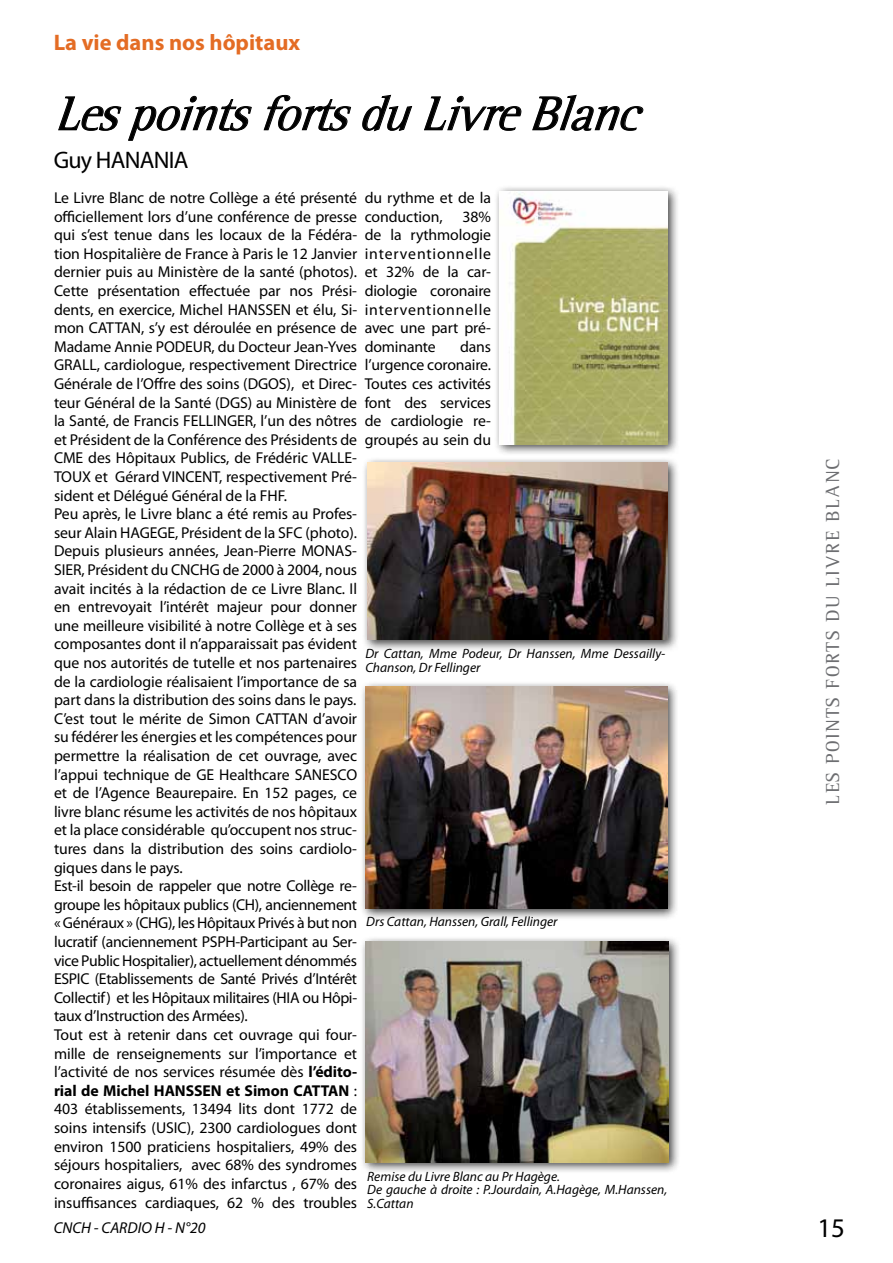
<style>
.page{position:relative;width:893px;height:1263px;background:#fff}
.page>*{position:absolute;margin:0;border:0;box-sizing:border-box;transform-origin:0 0}
.t1{font:italic 49.5px "Leftist Mono Serif";color:#000}
.t2{font:27px "Myriad Pro";color:#000}
.t3{font:24px "Myriad Pro";letter-spacing:-.03em;color:#000}
.t4{font:700 22.5px "Myriad Pro";color:#e46c24}
.t5{font:19.5px "Leftist Mono Serif";letter-spacing:.07em;color:#6d6e71}
.t6{font:15.75px/18.6px "Myriad Pro";letter-spacing:-.005em;color:#000}
.t7{font:italic 15.75px "Myriad Pro";color:#000}
.t8{font:italic 13.5px/13.5px "Myriad Pro";color:#000}
.s1{font-weight:700}
</style>
<div class="page">
<svg style="left:58px;top:96px;width:63px;height:35px"></svg>
<svg style="left:128px;top:96px;width:124px;height:45px"></svg>
<svg style="left:264px;top:95px;width:87px;height:36px"></svg>
<svg style="left:362px;top:95px;width:50px;height:36px"></svg>
<svg style="left:424px;top:96px;width:98px;height:35px"></svg>
<svg style="left:532px;top:95px;width:112px;height:36px"></svg>
<div style="left:494px;top:185px;width:186px;height:271px;background:#000;opacity:.75"></div>
<img style="left:500px;top:191px;width:168px;height:253px">
<div style="left:361px;top:456px;width:318px;height:196px;background:#000;opacity:.75"></div>
<img style="left:367px;top:462px;width:300px;height:178px">
<div style="left:359px;top:680px;width:321px;height:241px;background:#000;opacity:.75"></div>
<img style="left:365px;top:686px;width:302px;height:223px">
<div style="left:360px;top:936px;width:321px;height:239px;background:#000;opacity:.75"></div>
<img style="left:366px;top:942px;width:302px;height:220px">
<h3 class="t4" style="left:54px;top:28px;width:248px">La vie dans nos hôpitaux</h3>
<h1 class="t1" style="left:54px;top:85px;width:606px">LespointsfortsduLivreBlanc</h1>
<h3 class="t3" style="left:54px;top:145px;width:136px">Guy HANANIA</h3>
<p class="t6" style="left:54px;top:188px;width:305px">Le Livre Blanc de notre Collège a été présenté officiellement lors d’une conférence de presse qui s’est tenue dans les locaux de la Fédéra&shy;tion Hospitalière de France à Paris le 12 Janvier dernier puis au Ministère de la santé (photos).<br>Cette présentation effectuée par nos Prési&shy;dents, en exercice, Michel HANSSEN et élu, Si&shy;mon CATTAN, s’y est déroulée en présence de Madame Annie PODEUR, du Docteur Jean-Yves GRALL, cardiologue, respectivement Directrice Générale de l’Offre des soins (DGOS), et Direc&shy;teur Général de la Santé (DGS) au Ministère de la Santé, de Francis FELLINGER, l’un des nôtres et Président de la Conférence des Présidents de CME des Hôpitaux Publics, de Frédéric VALLE-TOUX et Gérard VINCENT, respectivement Pré&shy;sident et Délégué Général de la FHF.<br>Peu après, le Livre blanc a été remis au Profes&shy;seur Alain HAGEGE, Président de la SFC (photo).<br>Depuis plusieurs années, Jean-Pierre MONAS-SIER, Président du CNCHG de 2000 à 2004, nous avait incités à la rédaction de ce Livre Blanc. Il en entrevoyait l’intérêt majeur pour donner une meilleure visibilité à notre Collège et à ses composantes dont il n’apparaissait pas évident que nos autorités de tutelle et nos partenaires de la cardiologie réalisaient l’importance de sa part dans la distribution des soins dans le pays.<br>C’est tout le mérite de Simon CATTAN d’avoir su fédérer les énergies et les compétences pour permettre la réalisation de cet ouvrage, avec l’appui technique de GE Healthcare SANESCO et de l’Agence Beaurepaire. En 152 pages, ce livre blanc résume les activités de nos hôpitaux et la place considérable qu’occupent nos struc&shy;tures dans la distribution des soins cardiolo&shy;giques dans le pays.<br>Est-il besoin de rappeler que notre Collège re&shy;groupe les hôpitaux publics (CH), anciennement « Généraux » (CHG), les Hôpitaux Privés à but non lucratif (anciennement PSPH-Participant au Ser&shy;vice Public Hospitalier), actuellement dénommés ESPIC (Etablissements de Santé Privés d’Intérêt Collectif) et les Hôpitaux militaires (HIA ou Hôpi&shy;taux d’Instruction des Armées).<br>Tout est à retenir dans cet ouvrage qui four&shy;mille de renseignements sur l’importance et l’activité de nos services résumée dès <span class="s1">l’édito&shy;rial de Michel HANSSEN et Simon CATTAN</span> :<br>403 établissements, 13494 lits dont 1772 de soins intensifs (USIC), 2300 cardiologues dont environ 1500 praticiens hospitaliers, 49% des séjours hospitaliers, avec 68% des syndromes coronaires aigus, 61% des infarctus , 67% des insuffisances cardiaques, 62 % des troubles</p>
<p class="t6" style="left:365px;top:188px;width:128px">du rythme et de la conduction,</p>
<p class="t6" style="left:365px;top:207px;width:128px;text-align:justify;text-indent:98px">38% de la rythmologie interventionnelle et 32% de la car&shy;diologie coronaire interventionnelle avec une part pré&shy;dominante</p>
<p class="t6" style="left:365px;top:337px;width:128px;text-align:justify;text-indent:95px">dans l’urgence coronaire.<br>Toutes ces activités font des services de cardiologie re&shy;groupés au sein du</p>
<p class="t8" style="left:365px;top:646px;width:301px">Dr Cattan, Mme Podeur, Dr Hanssen, Mme Dessailly-<br>Chanson, Dr Fellinger</p>
<p class="t8" style="left:366px;top:914px;width:193px">Drs Cattan, Hanssen, Grall, Fellinger</p>
<p class="t8" style="left:367px;top:1169px;width:301px">Remise du Livre Blanc au Pr Hagège.<br>De gauche à droite : P.Jourdain, A.Hagège, M.Hanssen,<br>S.Cattan</p>
<p class="t7" style="left:54px;top:1218px;width:154px">CNCH - CARDIO H - N°20</p>
<p class="t5" style="left:821px;top:805px;width:348px;rotate:-90deg">LES POINTS FORTS DU LIVRE BLANC</p>
<h2 class="t2" style="left:817px;top:1211px;width:29px">15</h2>
</div>
